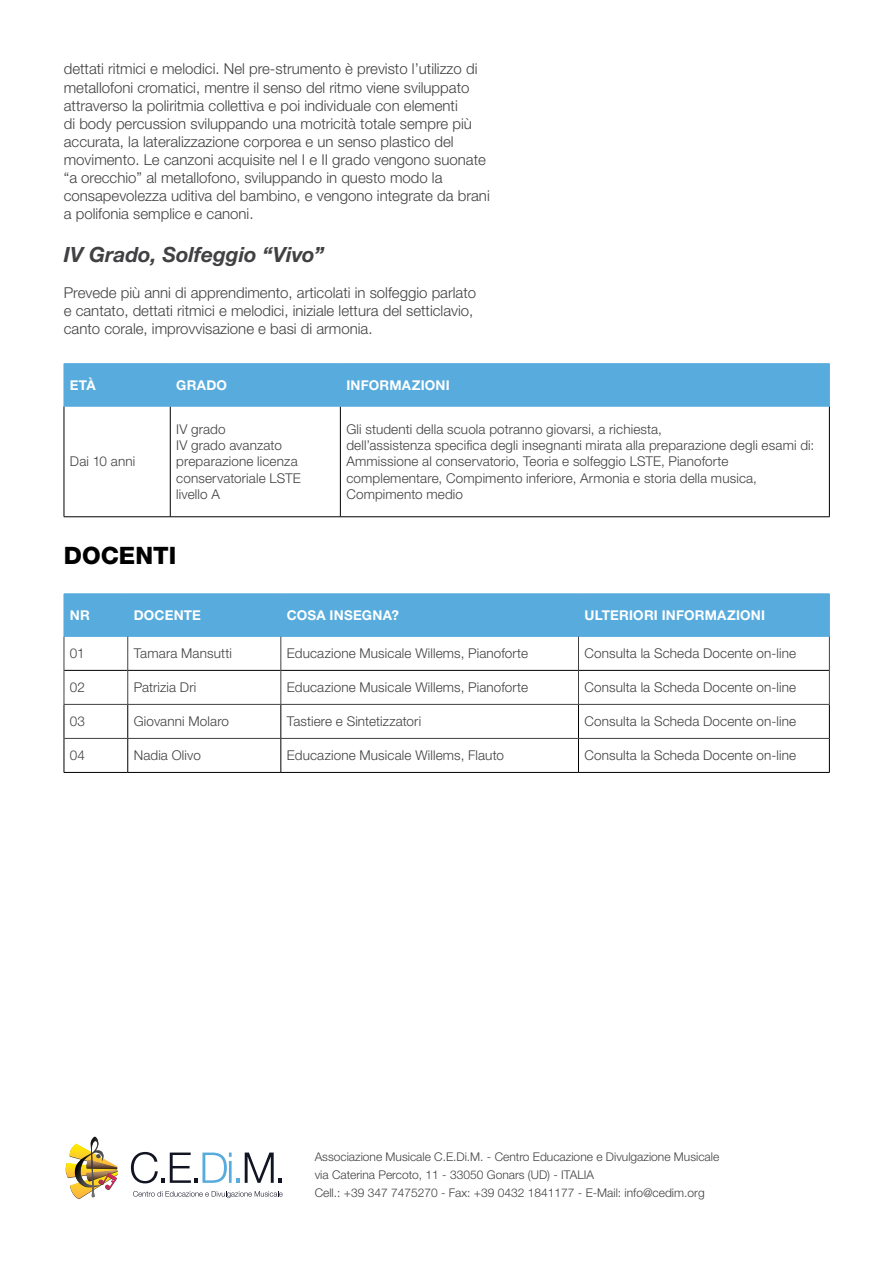
<style>
.page{position:relative;width:893px;height:1263px;background:#fff}
.page>*{position:absolute;margin:0;border:0;box-sizing:border-box;transform-origin:0 0}
.t1{font:800 24px "Helvetica Neue LT Std";color:#000}
.t2{font:italic 700 21px "Helvetica Neue LT Std";color:#414042}
.t3{font:300 15px/18px "Helvetica Neue LT Std";color:#414042}
.t4{font:300 13.5px/16.2px "Helvetica Neue LT Std";letter-spacing:.01em;color:#414042}
.t5{font:700 13.5px "Helvetica Neue LT Std";letter-spacing:.015em;color:#fff}
.t6{font:300 12px/18px "Helvetica Neue LT Std";color:#414042}
</style>
<div class="page">
<div style="left:65px;top:594px;width:764px;height:42px;background:#58acdd"></div>
<hr style="left:64px;top:670px;width:64px;height:1px;background:#000">
<hr style="left:128px;top:670px;width:153px;height:1px;background:#000">
<hr style="left:281px;top:670px;width:297px;height:1px;background:#000">
<hr style="left:579px;top:670px;width:250px;height:1px;background:#000">
<hr style="left:64px;top:704px;width:1px;height:34px;background:#000">
<hr style="left:127px;top:704px;width:1px;height:34px;background:#000">
<hr style="left:281px;top:704px;width:1px;height:34px;background:#000">
<hr style="left:578px;top:704px;width:1px;height:34px;background:#000">
<hr style="left:829px;top:704px;width:1px;height:34px;background:#000">
<hr style="left:64px;top:738px;width:1px;height:34px;background:#000">
<hr style="left:127px;top:739px;width:1px;height:33px;background:#000">
<hr style="left:281px;top:739px;width:1px;height:33px;background:#000">
<hr style="left:578px;top:739px;width:1px;height:33px;background:#000">
<hr style="left:829px;top:738px;width:1px;height:34px;background:#000">
<hr style="left:64px;top:772px;width:64px;height:1px;background:#000">
<hr style="left:128px;top:772px;width:153px;height:1px;background:#000">
<hr style="left:281px;top:772px;width:297px;height:1px;background:#000">
<hr style="left:578px;top:772px;width:252px;height:1px;background:#000">
<hr style="left:64px;top:593px;width:64px;height:1px;background:#58acdd">
<hr style="left:64px;top:594px;width:1px;height:42px;background:#58acdd">
<hr style="left:128px;top:593px;width:153px;height:1px;background:#58acdd">
<hr style="left:127px;top:594px;width:1px;height:42px;background:#58acdd">
<hr style="left:281px;top:593px;width:297px;height:1px;background:#58acdd">
<hr style="left:281px;top:594px;width:1px;height:42px;background:#58acdd">
<hr style="left:578px;top:593px;width:252px;height:1px;background:#58acdd">
<hr style="left:578px;top:594px;width:1px;height:42px;background:#58acdd">
<hr style="left:829px;top:594px;width:1px;height:42px;background:#58acdd">
<hr style="left:64px;top:636px;width:64px;height:1px;background:#58acdd">
<hr style="left:128px;top:636px;width:153px;height:1px;background:#58acdd">
<hr style="left:281px;top:636px;width:297px;height:1px;background:#58acdd">
<hr style="left:578px;top:636px;width:252px;height:1px;background:#58acdd">
<hr style="left:64px;top:636px;width:1px;height:34px;background:#414042">
<hr style="left:127px;top:636px;width:1px;height:34px;background:#414042">
<hr style="left:281px;top:636px;width:1px;height:34px;background:#414042">
<hr style="left:578px;top:636px;width:1px;height:34px;background:#414042">
<hr style="left:829px;top:636px;width:1px;height:34px;background:#414042">
<hr style="left:64px;top:670px;width:1px;height:34px;background:#414042">
<hr style="left:127px;top:670px;width:1px;height:34px;background:#414042">
<hr style="left:281px;top:670px;width:1px;height:34px;background:#414042">
<hr style="left:578px;top:670px;width:1px;height:34px;background:#414042">
<hr style="left:829px;top:670px;width:1px;height:34px;background:#414042">
<hr style="left:64px;top:704px;width:64px;height:1px;background:#414042">
<hr style="left:128px;top:704px;width:153px;height:1px;background:#414042">
<hr style="left:281px;top:704px;width:297px;height:1px;background:#414042">
<hr style="left:578px;top:704px;width:252px;height:1px;background:#414042">
<hr style="left:64px;top:738px;width:64px;height:1px;background:#414042">
<hr style="left:128px;top:738px;width:153px;height:1px;background:#414042">
<hr style="left:281px;top:738px;width:297px;height:1px;background:#414042">
<hr style="left:578px;top:738px;width:251px;height:1px;background:#414042">
<img style="left:65px;top:1137px;width:53px;height:62px">
<svg style="left:131px;top:1152px;width:151px;height:31px"></svg>
<svg style="left:133px;top:1191px;width:150px;height:7px"></svg>
<div style="left:65px;top:364px;width:764px;height:42px;background:#58acdd"></div>
<hr style="left:64px;top:406px;width:1px;height:111px;background:#000">
<hr style="left:170px;top:406px;width:1px;height:111px;background:#000">
<hr style="left:340px;top:406px;width:1px;height:111px;background:#000">
<hr style="left:829px;top:406px;width:1px;height:111px;background:#000">
<hr style="left:64px;top:516px;width:106px;height:1px;background:#000">
<hr style="left:170px;top:516px;width:170px;height:1px;background:#000">
<hr style="left:340px;top:516px;width:490px;height:1px;background:#000">
<hr style="left:64px;top:363px;width:106px;height:1px;background:#58acdd">
<hr style="left:64px;top:364px;width:1px;height:42px;background:#58acdd">
<hr style="left:170px;top:363px;width:170px;height:1px;background:#58acdd">
<hr style="left:170px;top:364px;width:1px;height:42px;background:#58acdd">
<hr style="left:340px;top:363px;width:490px;height:1px;background:#58acdd">
<hr style="left:340px;top:364px;width:1px;height:42px;background:#58acdd">
<hr style="left:829px;top:364px;width:1px;height:42px;background:#58acdd">
<hr style="left:64px;top:406px;width:106px;height:1px;background:#58acdd">
<hr style="left:170px;top:406px;width:170px;height:1px;background:#58acdd">
<hr style="left:340px;top:406px;width:490px;height:1px;background:#58acdd">
<p class="t3" style="left:64px;top:60px;width:427px">dettati ritmici e melodici. Nel pre-strumento è previsto l’utilizzo di metallofoni cromatici, mentre il senso del ritmo viene sviluppato attraverso la poliritmia collettiva e poi individuale con elementi<br>di body percussion sviluppando una motricità totale sempre più accurata, la lateralizzazione corporea e un senso plastico del movimento. Le canzoni acquisite nel I e II grado vengono suonate “a orecchio” al metallofono, sviluppando in questo modo la consapevolezza uditiva del bambino, e vengono integrate da brani a polifonia semplice e canoni.</p>
<h2 class="t2" style="left:64px;top:241px;width:262px">IV Grado, Solfeggio “Vivo”</h2>
<p class="t3" style="left:64px;top:283px;width:414px">Prevede più anni di apprendimento, articolati in solfeggio parlato e cantato, dettati ritmici e melodici, iniziale lettura del setticlavio, canto corale, improvvisazione e basi di armonia.</p>
<p class="t5" style="left:70px;top:377px;width:27px">ETÀ</p>
<p class="t5" style="left:176px;top:377px;width:52px">GRADO</p>
<p class="t5" style="left:346px;top:377px;width:105px">INFORMAZIONI</p>
<p class="t4" style="left:70px;top:453px;width:67px">Dai 10 anni</p>
<p class="t4" style="left:176px;top:421px;width:126px">IV grado<br>IV grado avanzato preparazione licenza conservatoriale LSTE livello A</p>
<p class="t4" style="left:346px;top:421px;width:469px">Gli studenti della scuola potranno giovarsi, a richiesta,<br>dell’assistenza specifica degli insegnanti mirata alla preparazione degli esami di:<br>Ammissione al conservatorio, Teoria e solfeggio LSTE, Pianoforte complementare, Compimento inferiore, Armonia e storia della musica, Compimento medio</p>
<h1 class="t1" style="left:64px;top:541px;width:114px">DOCENTI</h1>
<p class="t5" style="left:70px;top:607px;width:21px">NR</p>
<p class="t5" style="left:134px;top:607px;width:69px">DOCENTE</p>
<p class="t5" style="left:287px;top:607px;width:114px">COSA INSEGNA?</p>
<p class="t5" style="left:584px;top:607px;width:182px">ULTERIORI INFORMAZIONI</p>
<p class="t4" style="left:70px;top:645px;width:16px">01</p>
<p class="t4" style="left:134px;top:645px;width:100px">Tamara Mansutti</p>
<p class="t4" style="left:287px;top:645px;width:243px">Educazione Musicale Willems, Pianoforte</p>
<p class="t4" style="left:584px;top:645px;width:213px">Consulta la Scheda Docente on-line</p>
<p class="t4" style="left:70px;top:679px;width:17px">02</p>
<p class="t4" style="left:134px;top:679px;width:64px">Patrizia Dri</p>
<p class="t4" style="left:287px;top:679px;width:243px">Educazione Musicale Willems, Pianoforte</p>
<p class="t4" style="left:584px;top:679px;width:213px">Consulta la Scheda Docente on-line</p>
<p class="t4" style="left:70px;top:713px;width:17px">03</p>
<p class="t4" style="left:134px;top:713px;width:97px">Giovanni Molaro</p>
<p class="t4" style="left:287px;top:713px;width:136px">Tastiere e Sintetizzatori</p>
<p class="t4" style="left:584px;top:713px;width:213px">Consulta la Scheda Docente on-line</p>
<p class="t4" style="left:70px;top:747px;width:17px">04</p>
<p class="t4" style="left:134px;top:747px;width:69px">Nadia Olivo</p>
<p class="t4" style="left:287px;top:747px;width:219px">Educazione Musicale Willems, Flauto</p>
<p class="t4" style="left:584px;top:747px;width:213px">Consulta la Scheda Docente on-line</p>
<p class="t6" style="left:315px;top:1147px;width:406px">Associazione Musicale C.E.Di.M. - Centro Educazione e Divulgazione Musicale via Caterina Percoto, 11 - 33050 Gonars (UD) - ITALIA<br>Cell.: +39 347 7475270 - Fax: +39 0432 1841177 - E-Mail: info@cedim.org</p>
</div>
